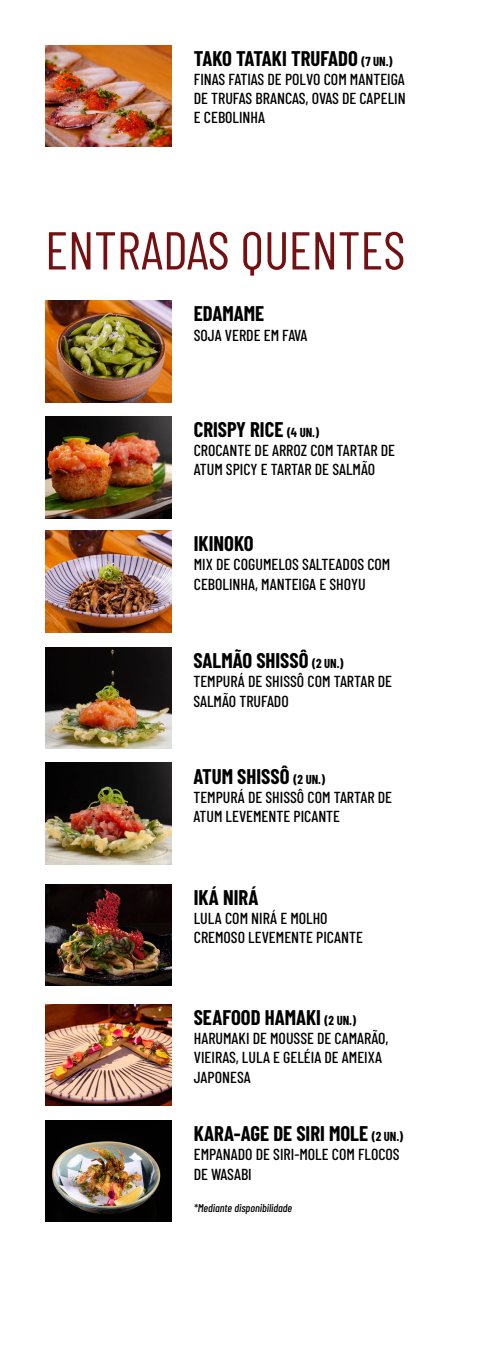
<style>
.page{position:relative;width:497px;height:1347px;background:#fff}
.page>*{position:absolute;margin:0;border:0;box-sizing:border-box;transform-origin:0 0}
.t1{font:53.25px "Barlow Condensed";color:#731012}
.t2{font:700 20.75px "Barlow Condensed";color:#000}
.t3{font:500 15.88px/19.1px "Barlow Condensed";color:#000}
.t4{font:italic 500 11.25px "Barlow Condensed";color:#000}
.s1{font-size:12.75px}
</style>
<div class="page">
<img style="left:45px;top:647px;width:126px;height:101px">
<img style="left:45px;top:763px;width:126px;height:101px">
<img style="left:45px;top:416px;width:126px;height:102px">
<img style="left:45px;top:301px;width:126px;height:101px">
<img style="left:45px;top:45px;width:126px;height:102px">
<img style="left:45px;top:884px;width:126px;height:101px">
<img style="left:45px;top:530px;width:126px;height:102px">
<img style="left:45px;top:1004px;width:126px;height:101px">
<img style="left:45px;top:1120px;width:126px;height:101px">
<h2 class="t2" style="left:193px;top:43px;width:200px">TAKO TATAKI TRUFADO <span class="s1">(7 UN.)</span></h2>
<p class="t3" style="left:193px;top:68px;width:213px;text-align:justify">FINAS FATIAS DE POLVO COM MANTEIGA DE TRUFAS BRANCAS, OVAS DE CAPELIN E CEBOLINHA</p>
<h1 class="t1" style="left:45px;top:212px;width:361px">ENTRADAS QUENTES</h1>
<h2 class="t2" style="left:193px;top:299px;width:72px">EDAMAME</h2>
<p class="t3" style="left:193px;top:324px;width:115px">SOJA VERDE EM FAVA</p>
<h2 class="t2" style="left:193px;top:415px;width:127px">CRISPY RICE <span class="s1">(4 UN.)</span></h2>
<p class="t3" style="left:193px;top:440px;width:202px">CROCANTE DE ARROZ COM TARTAR DE<br>ATUM SPICY E TARTAR DE SALMÃO</p>
<h2 class="t2" style="left:193px;top:529px;width:61px">IKINOKO</h2>
<p class="t3" style="left:193px;top:554px;width:198px">MIX DE COGUMELOS SALTEADOS COM<br>CEBOLINHA, MANTEIGA E SHOYU</p>
<h2 class="t2" style="left:193px;top:646px;width:151px">SALMÃO SHISSÔ <span class="s1">(2 UN.)</span></h2>
<p class="t3" style="left:193px;top:671px;width:200px">TEMPURÁ DE SHISSÔ COM TARTAR DE<br>SALMÃO TRUFADO</p>
<h2 class="t2" style="left:193px;top:761px;width:133px">ATUM SHISSÔ <span class="s1">(2 UN.)</span></h2>
<p class="t3" style="left:193px;top:786px;width:200px">TEMPURÁ DE SHISSÔ COM TARTAR DE<br>ATUM LEVEMENTE PICANTE</p>
<h2 class="t2" style="left:193px;top:882px;width:66px">IKÁ NIRÁ</h2>
<p class="t3" style="left:193px;top:907px;width:170px">LULA COM NIRÁ E MOLHO<br>CREMOSO LEVEMENTE PICANTE</p>
<h2 class="t2" style="left:193px;top:1003px;width:163px">SEAFOOD HAMAKI <span class="s1">(2 UN.)</span></h2>
<p class="t3" style="left:193px;top:1027px;width:196px">HARUMAKI DE MOUSSE DE CAMARÃO,<br>VIEIRAS, LULA E GELÉIA DE AMEIXA<br>JAPONESA</p>
<h2 class="t2" style="left:193px;top:1119px;width:211px">KARA-AGE DE SIRI MOLE <span class="s1">(2 UN.)</span></h2>
<p class="t3" style="left:193px;top:1144px;width:207px">EMPANADO DE SIRI-MOLE COM FLOCOS<br>DE WASABI</p>
<p class="t4" style="left:193px;top:1200px;width:100px">*Mediante disponibilidade</p>
</div>
